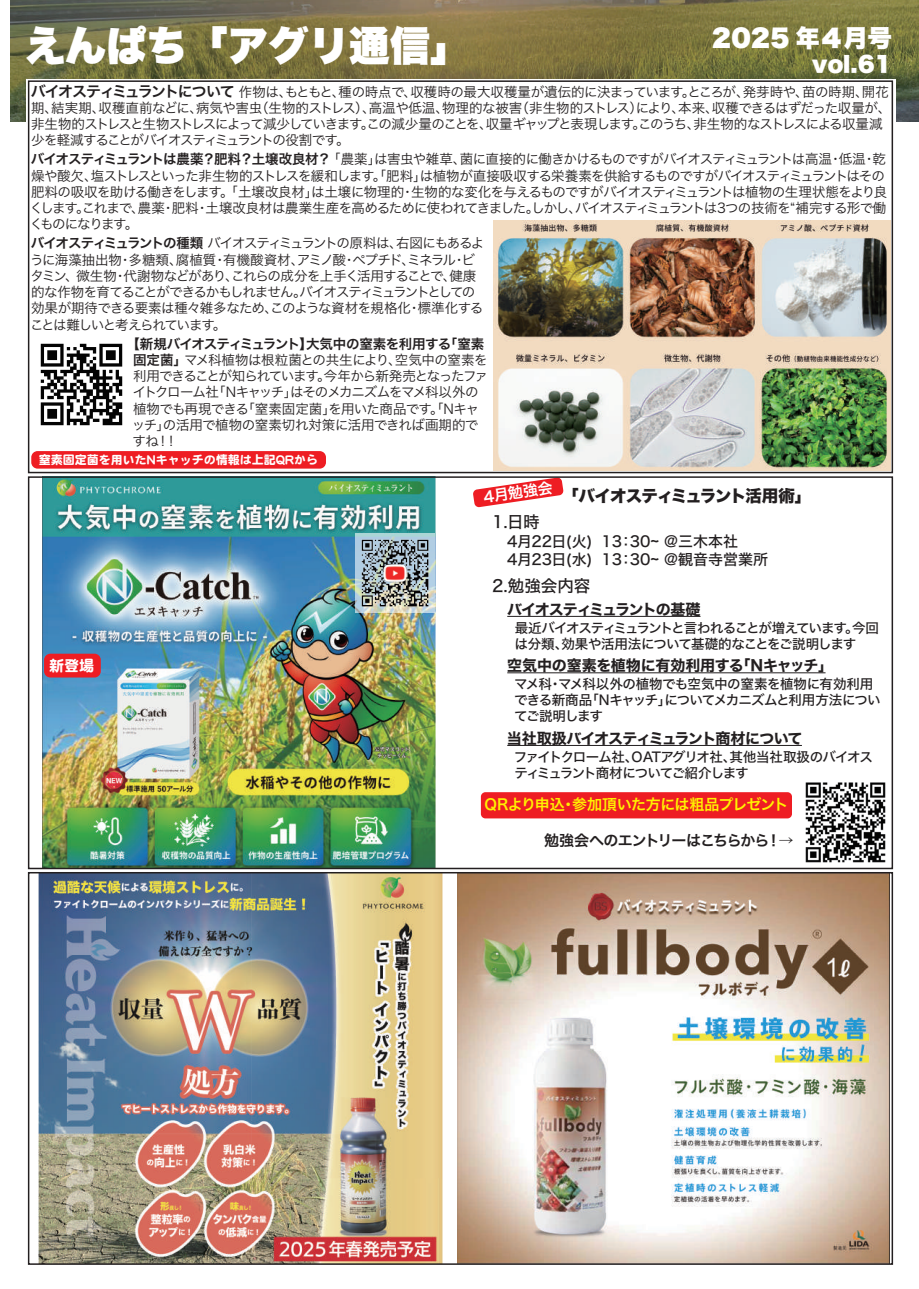
<style>
.page{position:relative;width:919px;height:1289px;background:#fff}
.page>*{position:absolute;margin:0;border:0;box-sizing:border-box;transform-origin:0 0}
.t1{font:40.5px "Hiragino Sans W9";color:#fff}
.t2{font:24px "Hiragino Sans W9";color:#fff}
.t3{font:21px "Hiragino Sans W9";color:#fff}
.t4{font:16.5px "Hiragino Sans W8";letter-spacing:-.06em;color:#231f20}
.t5{font:16.5px "Hiragino Sans W5";letter-spacing:-.005em;color:#231f20}
.t6{font:15px/18px "Hiragino Sans W5";color:#231f20}
.t7{font:15px "Hiragino Sans W7";letter-spacing:-.015em;color:#231f20}
.t8{font:15px "Hiragino Sans W6";letter-spacing:-.05em;color:#fff101}
.t9{font:15px "Hiragino Sans W7";letter-spacing:-.055em;color:#231f20}
.t10{font:15px "Hiragino Sans W6";letter-spacing:-.07em;color:#231f20}
.t11{font:15px "Hiragino Sans W7";letter-spacing:-.085em;color:#231f20}
.t12{font:15px "Hiragino Sans W6";color:#fff}
.t13{font:15px "DF Maru Gothic SB MP RKSJ H";color:#fff}
.t14{font:13.5px/16.2px "Hiragino Sans W3";letter-spacing:-.065em;color:#231f20}
.t15{font:13.5px/16.2px "Hiragino Sans W3";letter-spacing:-.085em;color:#231f20}
.t16{font:13.5px/16.2px "Hiragino Sans W5";letter-spacing:-.065em;color:#231f20}
.t17{font:13.5px/16.2px "Hiragino Sans W5";letter-spacing:-.045em;color:#231f20}
.t18{font:13.5px "Hiragino Sans W6";letter-spacing:-.035em;color:#231f20}
.t19{font:12px "DF Maru Gothic SB MP RKSJ H";color:#fff}
.s1{font-family:"Hiragino Sans W6";font-size:15px}
.s2{font-family:"Hiragino Sans W6"}
</style>
<div class="page">
<img style="left:10px;top:0;width:908px;height:122px">
<div style="left:27px;top:79px;width:868px;height:44px;background:#fff"></div>
<div style="left:481px;top:792px;width:311px;height:26px;background:#ee1d23;border-radius:5px"></div>
<svg style="left:473px;top:479px;width:90px;height:28px"></svg>
<hr style="left:507px;top:616px;width:193px;height:1px;background:#231f20">
<hr style="left:507px;top:672px;width:318px;height:1px;background:#231f20">
<hr style="left:507px;top:745px;width:294px;height:1px;background:#231f20">
<img style="left:39px;top:875px;width:403px;height:386px">
<img style="left:43px;top:479px;width:392px;height:387px">
<img style="left:355px;top:533px;width:79px;height:79px">
<div style="left:44px;top:653px;width:57px;height:24px;background:#ee1d23;border-radius:6px"></div>
<img style="left:458px;top:875px;width:430px;height:386px">
<img style="left:493px;top:220px;width:396px;height:250px">
<img style="left:40px;top:343px;width:83px;height:83px">
<div style="left:31px;top:451px;width:295px;height:17px;background:#ee1d23;border-radius:6px"></div>
<img style="left:805px;top:782px;width:81px;height:81px">
<div style="left:28px;top:476px;width:865px;height:393px;border:2px solid #231f20"></div>
<div style="left:28px;top:872px;width:865px;height:392px;border:2px solid #231f20"></div>
<div style="left:28px;top:80px;width:865px;height:393px;border:2px solid #231f20"></div>
<h1 class="t1" style="left:25px;top:23px;width:447px">えんぱち「アグリ通信」</h1>
<h2 class="t2" style="left:711px;top:24px;width:181px">2025 年４月号</h2>
<h3 class="t3" style="left:811px;top:52px;width:82px">vol.61</h3>
<p class="t14" style="left:31px;top:82px;width:862px"><span class="s1">バイオスティミュラントについて</span> 作物は、もともと、種の時点で、収穫時の最大収穫量が遺伝的に決まっています。ところが、発芽時や、苗の時期、開花期、結実期、収穫直前などに、病気や害虫（生物的ストレス）、高温や低温、物理的な被害（非生物的ストレス）により、本来、収穫できるはずだった収量が、非生物的ストレスと生物ストレスによって減少していきます。この減少量のことを、収量ギャップと表現します。このうち、非生物的なストレスによる収量減少を軽減することがバイオスティミュラントの役割です。</p>
<p class="t14" style="left:30px;top:150px;width:859px"><span class="s2">バイオスティミュラントは農薬？肥料？土壌改良材？</span> 「農薬」は害虫や雑草、菌に直接的に働きかけるものですがバイオスティミュラントは高温・低温・乾燥や酸欠、塩ストレスといった非生物的ストレスを緩和します。「肥料」は植物が直接吸収する栄養素を供給するものですがバイオスティミュラントはその肥料の吸収を助ける働きをします。「土壌改良材」は土壌に物理的・生物的な変化を与えるものですがバイオスティミュラントは植物の生理状態をより良くします。これまで、農薬・肥料・土壌改良材は農業生産を高めるために使われてきました。しかし、バイオスティミュラントは3つの技術を“補完する形で働くものになります。</p>
<p class="t15" style="left:30px;top:234px;width:456px"><span class="s2">バイオスティミュラントの種類</span> バイオスティミュラントの原料は、右図にもあるように海藻抽出物・多糖類、腐植質・有機酸資材、アミノ酸・ペプチド、ミネラル・ビタミン、微生物・代謝物などがあり、これらの成分を上手く活用することで、健康的な作物を育てることができるかもしれません。バイオスティミュラントとしての効果が期待できる要素は種々雑多なため、このような資材を規格化・標準化することは難しいと考えられています。</p>
<p class="t18" style="left:126px;top:331px;width:359px">【新規バイオスティミュラント】大気中の窒素を利用する「窒素</p>
<p class="t14" style="left:132px;top:351px;width:358px"><span class="s2">固定菌」</span>マメ科植物は根粒菌との共生により、空気中の窒素を利用できることが知られています。今年から新発売となったファイトクローム社「Nキャッチ」はそのメカニズムをマメ科以外の植物でも再現できる「窒素固定菌」を用いた商品です。「Nキャッチ」の活用で植物の窒素切れ対策に活用できれば画期的ですね！！</p>
<p class="t19" style="left:39px;top:454px;width:281px">窒素固定菌を用いたNキャッチの情報は上記QRから</p>
<p class="t13" style="left:49px;top:658px;width:46px">新登場</p>
<p class="t12" style="left:481px;top:483px;width:71px;rotate:-8deg">4月勉強会</p>
<p class="t4" style="left:562px;top:486px;width:251px">「バイオスティミュラント活用術」</p>
<p class="t5" style="left:492px;top:506px;width:49px">1.日時</p>
<p class="t6" style="left:507px;top:531px;width:262px">4月22日(火) 13：30~ @三木本社<br>4月23日(水) 13：30~ @観音寺営業所</p>
<p class="t5" style="left:492px;top:571px;width:99px">2.勉強会内容</p>
<p class="t11" style="left:507px;top:597px;width:195px">バイオスティミュラントの基礎</p>
<p class="t16" style="left:514px;top:618px;width:366px">最近バイオスティミュラントと言われることが増えています。今回は分類、効果や活用法について基礎的なことをご説明します</p>
<p class="t7" style="left:507px;top:654px;width:327px">空気中の窒素を植物に有効利用する「Nキャッチ」</p>
<p class="t17" style="left:514px;top:675px;width:368px">マメ科・マメ科以外の植物でも空気中の窒素を植物に有効利用できる新商品「Nキャッチ」についてメカニズムと利用方法についてご説明します</p>
<p class="t9" style="left:507px;top:726px;width:297px">当社取扱バイオスティミュラント商材について</p>
<p class="t16" style="left:514px;top:747px;width:360px">ファイトクローム社、OATアグリオ社、其他当社取扱のバイオスティミュラント商材についてご紹介します</p>
<p class="t8" style="left:484px;top:790px;width:305px">QRより申込・参加頂いた方には粗品プレゼント</p>
<p class="t10" style="left:544px;top:826px;width:251px">勉強会へのエントリーはこちらから！→</p>
</div>
